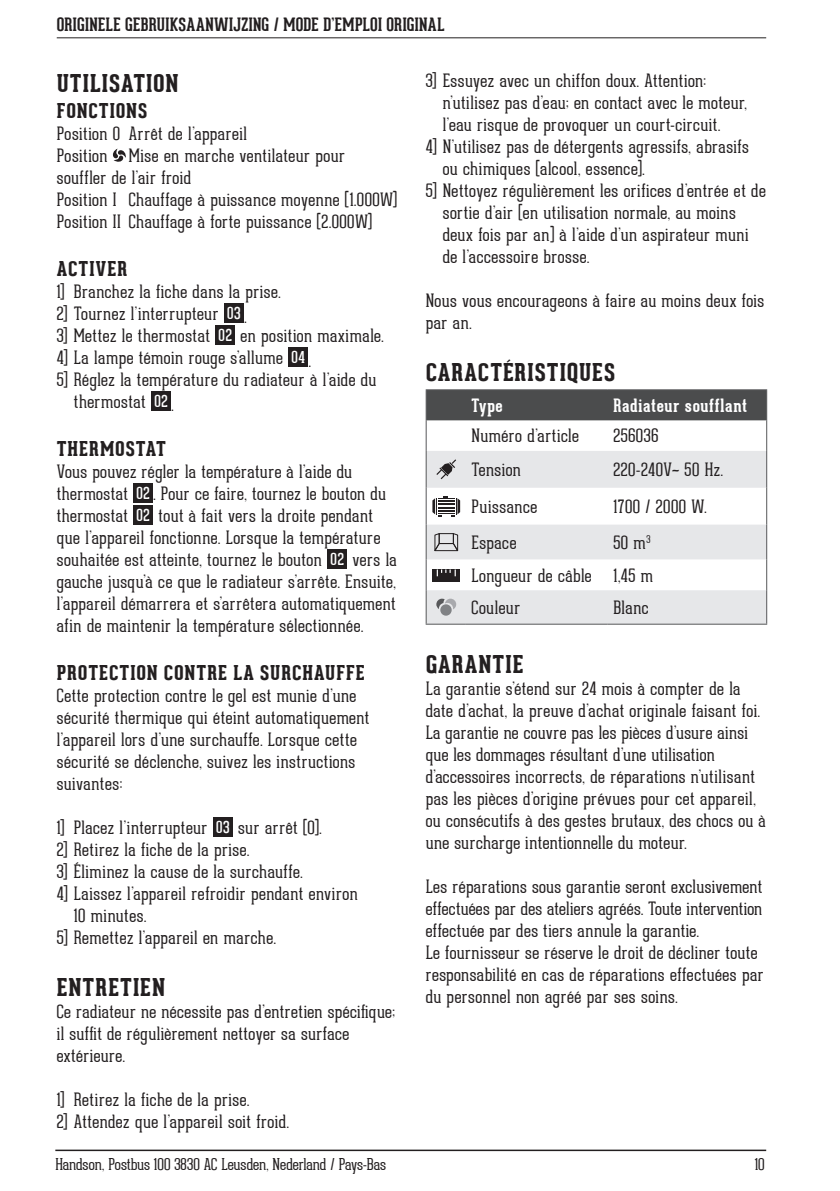
<style>
.page{position:relative;width:840px;height:1191px;background:#fff}
.page>*{position:absolute;margin:0;border:0;box-sizing:border-box;transform-origin:0 0}
.Handson_FR_Paragraph{font:800 24px "Geared Slab";letter-spacing:.035em;color:#231f20}
.Handson_FR_Subparagr{font:800 20px "Geared Slab";letter-spacing:.04em;color:#231f20}
.Handson_FR_Alinea_A5{font:100 18px/22px "Geared Slab";letter-spacing:.025em;color:#231f20}
.t1{font:700 18px "Geared Slab";letter-spacing:.015em;color:#231f20}
.Handson_NL_Alinea_A5{font:700 18px "Geared Slab";letter-spacing:.04em;color:#fff}
.Handson_FR_Alinea_A5-2{font:700 18px "Geared Slab";color:#fff}
.t2{font:100 16px "Geared Slab";letter-spacing:-.005em;color:#231f20}
.Handson_Frontpage_Ar{font:16px "Geared Slab";letter-spacing:.045em;color:#fff}
</style>
<div class="page">
<hr style="left:55px;top:1149px;width:710px;height:2px;background:#231f20">
<hr style="left:57px;top:37px;width:708px;height:1px;background:#231f20">
<svg style="left:112px;top:149px;width:14px;height:13px"></svg>
<div style="left:224px;top:303px;width:20px;height:20px;background:#231f20"></div>
<div style="left:215px;top:325px;width:20px;height:20px;background:#231f20"></div>
<div style="left:288px;top:347px;width:20px;height:20px;background:#231f20"></div>
<div style="left:151px;top:391px;width:20px;height:20px;background:#231f20"></div>
<div style="left:133px;top:483px;width:20px;height:20px;background:#231f20"></div>
<div style="left:133px;top:505px;width:20px;height:20px;background:#231f20"></div>
<div style="left:327px;top:549px;width:20px;height:20px;background:#231f20"></div>
<div style="left:213px;top:817px;width:20px;height:20px;background:#231f20"></div>
<div style="left:426px;top:390px;width:339px;height:30px;background:#4b4c4d"></div>
<svg style="left:426px;top:451px;width:339px;height:172px;fill:#e6e7e9"></svg>
<hr style="left:425px;top:389px;width:40px;height:1px;background:#57585a">
<hr style="left:425px;top:390px;width:1px;height:30px;background:#57585a">
<hr style="left:465px;top:389px;width:142px;height:1px;background:#57585a">
<hr style="left:607px;top:389px;width:159px;height:1px;background:#57585a">
<hr style="left:765px;top:390px;width:1px;height:30px;background:#57585a">
<hr style="left:425px;top:420px;width:1px;height:31px;background:#57585a">
<hr style="left:765px;top:420px;width:1px;height:31px;background:#57585a">
<hr style="left:425px;top:451px;width:1px;height:37px;background:#57585a">
<hr style="left:765px;top:451px;width:1px;height:37px;background:#57585a">
<hr style="left:425px;top:488px;width:1px;height:36px;background:#57585a">
<hr style="left:765px;top:488px;width:1px;height:36px;background:#57585a">
<hr style="left:425px;top:524px;width:1px;height:35px;background:#57585a">
<hr style="left:765px;top:524px;width:1px;height:35px;background:#57585a">
<hr style="left:425px;top:559px;width:1px;height:31px;background:#57585a">
<hr style="left:425px;top:590px;width:1px;height:33px;background:#57585a">
<hr style="left:765px;top:590px;width:1px;height:33px;background:#57585a">
<hr style="left:425px;top:623px;width:40px;height:1px;background:#57585a">
<hr style="left:465px;top:623px;width:142px;height:1px;background:#57585a">
<hr style="left:607px;top:623px;width:159px;height:1px;background:#57585a">
<svg style="left:436px;top:459px;width:20px;height:20px"></svg>
<svg style="left:432px;top:496px;width:28px;height:20px"></svg>
<svg style="left:426px;top:532px;width:340px;height:58px"></svg>
<div style="left:440px;top:604px;width:11px;height:11px;background:#808285;border-radius:50%"></div>
<svg style="left:436px;top:598px;width:20px;height:11px"></svg>
<p class="t1" style="left:57px;top:13px;width:389px">ORIGINELE GEBRUIKSAANWIJZING / MODE D’EMPLOI ORIGINAL</p>
<p class="Handson_FR_Paragraph" style="left:57px;top:69px;width:123px">UTILISATION</p>
<p class="Handson_FR_Subparagr" style="left:57px;top:99px;width:92px">FONCTIONS</p>
<p class="Handson_FR_Alinea_A5" style="left:57px;top:123px;width:341px">Position 0 Arrêt de l’appareil<br>Position Mise en marche ventilateur pour souffler de l’air froid<br>Position I Chauffage à puissance moyenne (1.000W)</p>
<p class="Handson_FR_Alinea_A5" style="left:57px;top:211px;width:316px">Position II Chauffage à forte puissance (2.000W)</p>
<p class="Handson_FR_Subparagr" style="left:57px;top:257px;width:72px">ACTIVER</p>
<p class="Handson_FR_Alinea_A5" style="left:57px;top:281px;width:225px">1] Branchez la fiche dans la prise.</p>
<p class="Handson_FR_Alinea_A5" style="left:57px;top:303px;width:163px">2] Tournez l’interrupteur</p>
<p class="Handson_Frontpage_Ar" style="left:227px;top:303px;width:15px">03</p>
<p class="Handson_FR_Alinea_A5" style="left:244px;top:306px;width:4px">.</p>
<p class="Handson_FR_Alinea_A5" style="left:57px;top:325px;width:155px">3] Mettez le thermostat</p>
<p class="Handson_Frontpage_Ar" style="left:218px;top:325px;width:15px">02</p>
<p class="Handson_FR_Alinea_A5" style="left:240px;top:325px;width:144px">en position maximale.</p>
<p class="Handson_FR_Alinea_A5" style="left:57px;top:347px;width:227px">4] La lampe témoin rouge s’allume</p>
<p class="Handson_Frontpage_Ar" style="left:291px;top:347px;width:15px">04</p>
<p class="Handson_FR_Alinea_A5" style="left:308px;top:350px;width:4px">.</p>
<p class="Handson_FR_Alinea_A5" style="left:74px;top:369px;width:304px;text-indent:-17px">5] Réglez la température du radiateur à l’aide du thermostat</p>
<p class="Handson_Frontpage_Ar" style="left:154px;top:391px;width:15px">02</p>
<p class="Handson_FR_Alinea_A5" style="left:171px;top:394px;width:4px">.</p>
<p class="Handson_FR_Subparagr" style="left:57px;top:437px;width:111px">THERMOSTAT</p>
<p class="Handson_FR_Alinea_A5" style="left:57px;top:461px;width:297px">Vous pouvez régler la température à l’aide du thermostat</p>
<p class="Handson_Frontpage_Ar" style="left:136px;top:483px;width:15px">02</p>
<p class="Handson_FR_Alinea_A5" style="left:153px;top:483px;width:234px">. Pour ce faire, tournez le bouton du</p>
<p class="Handson_FR_Alinea_A5" style="left:57px;top:505px;width:325px;text-indent:102px">tout à fait vers la droite pendant que l’appareil fonctionne. Lorsque la température souhaitée est atteinte, tournez le bouton</p>
<p class="Handson_FR_Alinea_A5" style="left:57px;top:505px;width:73px">thermostat</p>
<p class="Handson_Frontpage_Ar" style="left:136px;top:505px;width:15px">02</p>
<p class="Handson_FR_Alinea_A5" style="left:57px;top:549px;width:341px;text-align:justify;text-indent:295px">vers la gauche jusqu’à ce que le radiateur s’arrête. Ensuite, l’appareil démarrera et s’arrêtera automatiquement afin de maintenir la température sélectionnée.</p>
<p class="Handson_FR_Subparagr" style="left:57px;top:661px;width:309px">PROTECTION CONTRE LA SURCHAUFFE</p>
<p class="Handson_FR_Alinea_A5" style="left:57px;top:685px;width:314px">Cette protection contre le gel est munie d’une sécurité thermique qui éteint automatiquement l’appareil lors d’une surchauffe. Lorsque cette sécurité se déclenche, suivez les instructions suivantes:</p>
<p class="Handson_FR_Alinea_A5" style="left:57px;top:817px;width:152px">1] Placez l’interrupteur</p>
<p class="Handson_Frontpage_Ar" style="left:216px;top:817px;width:15px">03</p>
<p class="Handson_FR_Alinea_A5" style="left:238px;top:817px;width:85px">sur arrêt (0).</p>
<p class="Handson_FR_Alinea_A5" style="left:57px;top:839px;width:194px">2] Retirez la fiche de la prise.</p>
<p class="Handson_FR_Alinea_A5" style="left:57px;top:861px;width:247px">3] Éliminez la cause de la surchauffe.</p>
<p class="Handson_FR_Alinea_A5" style="left:74px;top:883px;width:285px;text-indent:-17px">4] Laissez l’appareil refroidir pendant environ<br>10 minutes.</p>
<p class="Handson_FR_Alinea_A5" style="left:57px;top:927px;width:220px">5] Remettez l’appareil en marche.</p>
<p class="Handson_FR_Paragraph" style="left:57px;top:973px;width:110px">ENTRETIEN</p>
<p class="Handson_FR_Alinea_A5" style="left:57px;top:1001px;width:339px">Ce radiateur ne nécessite pas d’entretien spécifique; il suffit de régulièrement nettoyer sa surface extérieure.</p>
<p class="Handson_FR_Alinea_A5" style="left:57px;top:1089px;width:194px">1] Retirez la fiche de la prise.</p>
<p class="Handson_FR_Alinea_A5" style="left:57px;top:1111px;width:233px">2] Attendez que l’appareil soit froid.</p>
<p class="Handson_Frontpage_Ar" style="left:330px;top:549px;width:15px">02</p>
<p class="Handson_FR_Alinea_A5" style="left:442px;top:70px;width:306px;text-indent:-17px">3] Essuyez avec un chiffon doux. Attention: n’utilisez pas d’eau; en contact avec le moteur, l’eau risque de provoquer un court-circuit.</p>
<p class="Handson_FR_Alinea_A5" style="left:442px;top:136px;width:307px;text-indent:-17px">4] N’utilisez pas de détergents agressifs, abrasifs ou chimiques (alcool, essence).</p>
<p class="Handson_FR_Alinea_A5" style="left:442px;top:180px;width:324px;text-indent:-17px">5] Nettoyez régulièrement les orifices d’entrée et de sortie d’air (en utilisation normale, au moins deux fois par an) à l’aide d’un aspirateur muni de l’accessoire brosse.</p>
<p class="Handson_FR_Alinea_A5" style="left:425px;top:290px;width:340px">Nous vous encourageons à faire au moins deux fois par an.</p>
<p class="Handson_FR_Paragraph" style="left:425px;top:359px;width:191px">CARACTÉRISTIQUES</p>
<p class="Handson_FR_Alinea_A5-2" style="left:471px;top:394px;width:33px">Type</p>
<p class="Handson_NL_Alinea_A5" style="left:613px;top:394px;width:135px">Radiateur soufflant</p>
<p class="Handson_FR_Alinea_A5" style="left:471px;top:425px;width:109px">Numéro d’article</p>
<p class="Handson_FR_Alinea_A5" style="left:613px;top:425px;width:46px">256036</p>
<p class="Handson_FR_Alinea_A5" style="left:471px;top:459px;width:51px">Tension</p>
<p class="Handson_FR_Alinea_A5" style="left:613px;top:459px;width:111px">220-240V~ 50 Hz.</p>
<p class="Handson_FR_Alinea_A5" style="left:471px;top:496px;width:67px">Puissance</p>
<p class="Handson_FR_Alinea_A5" style="left:613px;top:496px;width:94px">1700 / 2000 W.</p>
<p class="Handson_FR_Alinea_A5" style="left:471px;top:532px;width:46px">Espace</p>
<p class="Handson_FR_Alinea_A5" style="left:613px;top:532px;width:38px">50 m<sup>3</sup></p>
<p class="Handson_FR_Alinea_A5" style="left:471px;top:564px;width:121px">Longueur de câble</p>
<p class="Handson_FR_Alinea_A5" style="left:613px;top:564px;width:41px">1,45 m</p>
<p class="Handson_FR_Alinea_A5" style="left:471px;top:597px;width:50px">Couleur</p>
<p class="Handson_FR_Alinea_A5" style="left:613px;top:597px;width:37px">Blanc</p>
<p class="Handson_FR_Paragraph" style="left:425px;top:650px;width:99px">GARANTIE</p>
<p class="Handson_FR_Alinea_A5" style="left:425px;top:677px;width:341px">La garantie s’étend sur 24 mois à compter de la date d’achat, la preuve d’achat originale faisant foi.<br>La garantie ne couvre pas les pièces d’usure ainsi que les dommages résultant d’une utilisation d’accessoires incorrects, de réparations n’utilisant pas les pièces d’origine prévues pour cet appareil, ou consécutifs à des gestes brutaux, des chocs ou à une surcharge intentionnelle du moteur.</p>
<p class="Handson_FR_Alinea_A5" style="left:425px;top:875px;width:339px">Les réparations sous garantie seront exclusivement effectuées par des ateliers agréés. Toute intervention effectuée par des tiers annule la garantie.<br>Le fournisseur se réserve le droit de décliner toute responsabilité en cas de réparations effectuées par du personnel non agréé par ses soins.</p>
<p class="t2" style="left:55px;top:1155px;width:332px">Handson, Postbus 100 3830 AC Leusden, Nederland / Pays-Bas</p>
<p class="t2" style="left:754px;top:1155px;width:11px">10</p>
</div>
